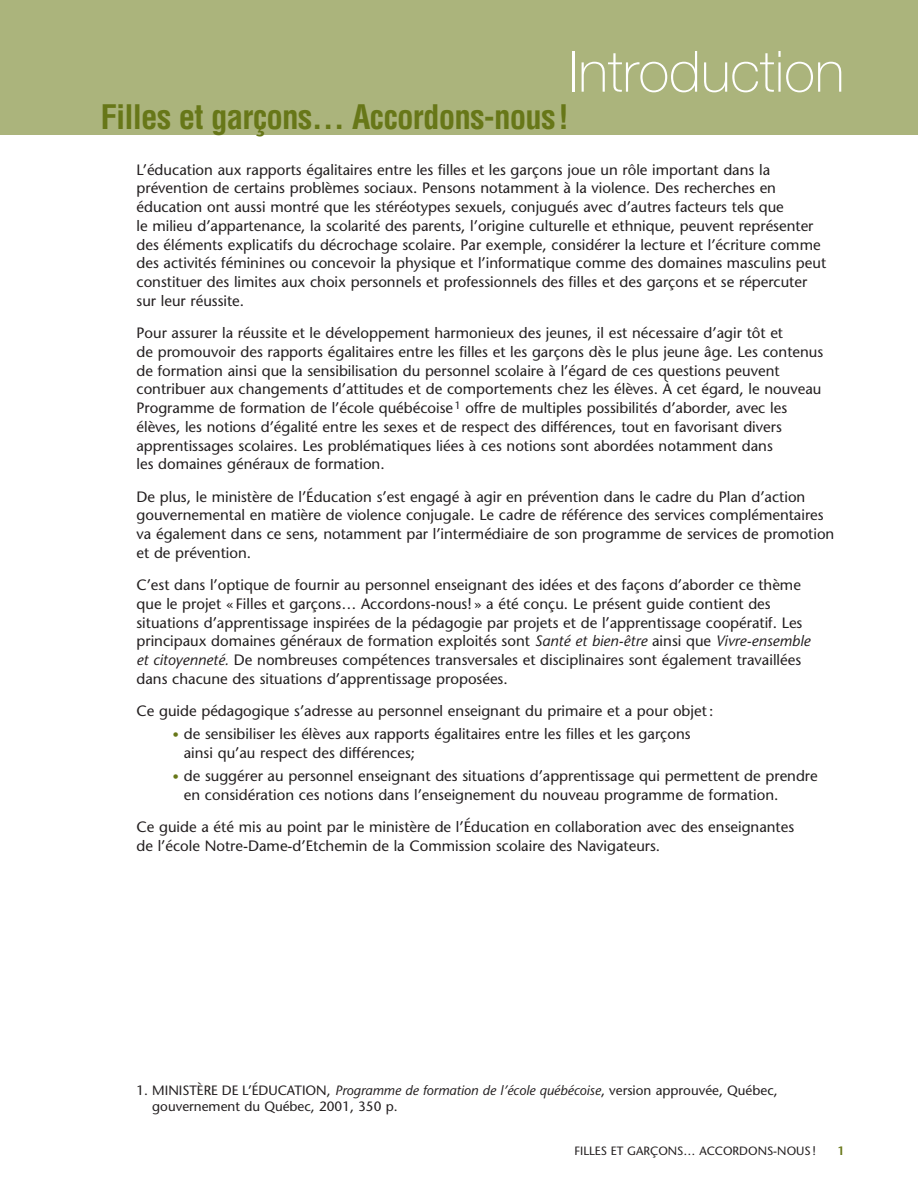
<style>
.page{position:relative;width:918px;height:1188px;background:#fff}
.page>*{position:absolute;margin:0;border:0;box-sizing:border-box;transform-origin:0 0}
.t1{font:100 57px "Helvetica Neue";color:#fff}
.t2{font:700 condensed 33px "Helvetica";letter-spacing:-.025em;color:#677718}
.t3{font:15px/18.8px "Stone Sans";color:#231f20}
.t4{font:13.5px/16.5px "Stone Sans";color:#231f20}
.t5{font:12px "Stone Sans";color:#231f20}
.t6{font:600 12px "Stone Sans";color:#677718}
.s1{font-style:italic}
.s2{font-weight:700;font-size:12.75px;color:#677718}
</style>
<div class="page">
<div style="left:0;top:0;width:918px;height:135px;background:#abb47c"></div>
<h1 class="t1" style="left:569px;top:51px;width:277px">Introduction</h1>
<h2 class="t2" style="left:100px;top:104px;width:470px">Filles et garçons… Accordons-nous!</h2>
<p class="t3" style="left:136px;top:162px;width:691px">L’éducation aux rapports égalitaires entre les filles et les garçons joue un rôle important dans la prévention de certains problèmes sociaux. Pensons notamment à la violence. Des recherches en éducation ont aussi montré que les stéréotypes sexuels, conjugués avec d’autres facteurs tels que<br>le milieu d’appartenance, la scolarité des parents, l’origine culturelle et ethnique, peuvent représenter des éléments explicatifs du décrochage scolaire. Par exemple, considérer la lecture et l’écriture comme des activités féminines ou concevoir la physique et l’informatique comme des domaines masculins peut constituer des limites aux choix personnels et professionnels des filles et des garçons et se répercuter sur leur réussite.</p>
<p class="t3" style="left:136px;top:325px;width:688px">Pour assurer la réussite et le développement harmonieux des jeunes, il est nécessaire d’agir tôt et<br>de promouvoir des rapports égalitaires entre les filles et les garçons dès le plus jeune âge. Les contenus de formation ainsi que la sensibilisation du personnel scolaire à l’égard de ces questions peuvent contribuer aux changements d’attitudes et de comportements chez les élèves. À cet égard, le nouveau Programme de formation de l’école québécoise<sup>1</sup> offre de multiples possibilités d’aborder, avec les élèves, les notions d’égalité entre les sexes et de respect des différences, tout en favorisant divers apprentissages scolaires. Les problématiques liées à ces notions sont abordées notamment dans<br>les domaines généraux de formation.</p>
<p class="t3" style="left:136px;top:489px;width:699px">De plus, le ministère de l’Éducation s’est engagé à agir en prévention dans le cadre du Plan d’action gouvernemental en matière de violence conjugale. Le cadre de référence des services complémentaires va également dans ce sens, notamment par l’intermédiaire de son programme de services de promotion et de prévention.</p>
<p class="t3" style="left:136px;top:577px;width:675px">C’est dans l’optique de fournir au personnel enseignant des idées et des façons d’aborder ce thème que le projet « Filles et garçons… Accordons-nous! » a été conçu. Le présent guide contient des situations d’apprentissage inspirées de la pédagogie par projets et de l’apprentissage coopératif. Les principaux domaines généraux de formation exploités sont <span class="s1">Santé et bien-être</span> ainsi que <span class="s1">Vivre-ensemble et citoyenneté.</span> De nombreuses compétences transversales et disciplinaires sont également travaillées dans chacune des situations d’apprentissage proposées.</p>
<p class="t3" style="left:136px;top:703px;width:578px">Ce guide pédagogique s’adresse au personnel enseignant du primaire et a pour objet :</p>
<p class="t3" style="left:184px;top:726px;width:508px;text-indent:-11px"><span class="s2">•</span> de sensibiliser les élèves aux rapports égalitaires entre les filles et les garçons ainsi qu’au respect des différences;</p>
<p class="t3" style="left:184px;top:768px;width:636px;text-indent:-11px"><span class="s2">•</span> de suggérer au personnel enseignant des situations d’apprentissage qui permettent de prendre en considération ces notions dans l’enseignement du nouveau programme de formation.</p>
<p class="t3" style="left:136px;top:819px;width:659px">Ce guide a été mis au point par le ministère de l’Éducation en collaboration avec des enseignantes de l’école Notre-Dame-d’Etchemin de la Commission scolaire des Navigateurs.</p>
<p class="t4" style="left:152px;top:1083px;width:627px;text-indent:-16px">1. MINISTÈRE DE L’ÉDUCATION, <span class="s1">Programme de formation de l’école québécoise</span>, version approuvée, Québec, gouvernement du Québec, 2001, 350 p.</p>
<p class="t5" style="left:574px;top:1146px;width:243px">FILLES ET GARÇONS… ACCORDONS-NOUS !</p>
<p class="t6" style="left:838px;top:1146px;width:8px">1</p>
</div>
